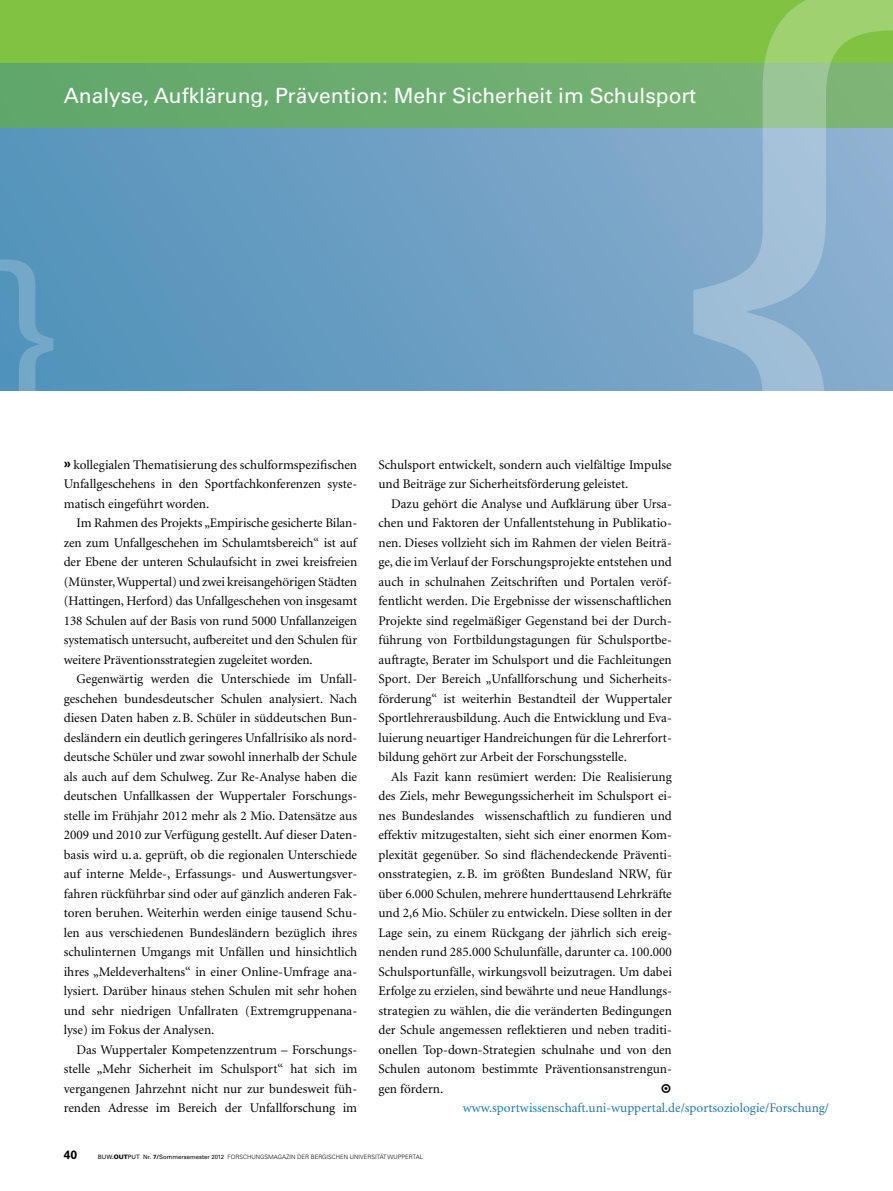
<style>
.page{position:relative;width:893px;height:1191px;background:#fff}
.page>*{position:absolute;margin:0;border:0;box-sizing:border-box;transform-origin:0 0}
.t1{font:21px "Univers LT Pro 55 Roman";color:#fff}
.t2{font:13.2px/19.5px "Minion";color:#000;text-align:justify}
.t3{font:13.2px "Minion";color:#1f78a9}
.t4{font:700 12px "Univers LT Pro 65";color:#000}
.t5{font:300 6px "Univers LT Pro 45";color:#000}
.s1{font-family:"Frutiger";font-weight:700}
.s2{font-family:"Univers LT Pro 55 Roman";font-weight:400}
.s3{font-family:"Univers LT Pro 75";font-weight:900}
.s4{font-family:"Univers LT Pro 65";font-weight:700}
</style>
<div class="page">
<div style="left:0;top:0;width:893px;height:128px;background:#80c342"></div>
<svg style="left:0;top:64px;width:693px;height:326px"></svg>
<svg style="left:693px;top:0;width:200px;height:391px"></svg>
<svg style="left:0;top:258px;width:53px;height:133px"></svg>
<h1 class="t1" style="left:64px;top:83px;width:634px">Analyse, Aufklärung, Prävention: Mehr Sicherheit im Schulsport</h1>
<p class="t2" style="left:64px;top:455px;width:295px"><span class="s1">»</span> kollegialen Thematisierung des schulformspezifischen Unfallgeschehens in den Sportfachkonferenzen syste&shy;matisch eingeführt worden.</p>
<p class="t2" style="left:64px;top:513px;width:295px;text-indent:13px">Im Rahmen des Projekts „Empirische gesicherte Bilan&shy;zen zum Unfallgeschehen im Schulamtsbereich“ ist auf der Ebene der unteren Schulaufsicht in zwei kreisfreien (Münster, Wuppertal) und zwei kreisangehörigen Städten (Hattingen, Herford) das Unfallgeschehen von insgesamt 138 Schulen auf der Basis von rund 5000 Unfallanzeigen systematisch untersucht, aufbereitet und den Schulen für weitere Präventionsstrategien zugeleitet worden.</p>
<p class="t2" style="left:64px;top:669px;width:295px;text-indent:13px">Gegenwärtig werden die Unterschiede im Unfall&shy;geschehen bundesdeutscher Schulen analysiert. Nach diesen Daten haben z.B. Schüler in süddeutschen Bun&shy;desländern ein deutlich geringeres Unfallrisiko als nord&shy;deutsche Schüler und zwar sowohl innerhalb der Schule als auch auf dem Schulweg. Zur Re-Analyse haben die deutschen Unfallkassen der Wuppertaler Forschungs&shy;stelle im Frühjahr 2012 mehr als 2 Mio. Datensätze aus 2009 und 2010 zur Verfügung gestellt. Auf dieser Daten&shy;basis wird u.a. geprüft, ob die regionalen Unterschiede auf interne Melde-, Erfassungs- und Auswertungsver&shy;fahren rückführbar sind oder auf gänzlich anderen Fak&shy;toren beruhen. Weiterhin werden einige tausend Schu&shy;len aus verschiedenen Bundesländern bezüglich ihres schulinternen Umgangs mit Unfällen und hinsichtlich ihres „Meldeverhaltens“ in einer Online-Umfrage ana&shy;lysiert. Darüber hinaus stehen Schulen mit sehr hohen und sehr niedrigen Unfallraten (Extremgruppenana&shy;lyse) im Fokus der Analysen.</p>
<p class="t2" style="left:64px;top:1040px;width:295px;text-indent:13px">Das Wuppertaler Kompetenzzentrum – Forschungs&shy;stelle „Mehr Sicherheit im Schulsport“ hat sich im vergangenen Jahrzehnt nicht nur zur bundesweit füh&shy;renden Adresse im Bereich der Unfallforschung im</p>
<p class="t2" style="left:378px;top:455px;width:295px">Schulsport entwickelt, sondern auch vielfältige Impulse und Beiträge zur Sicherheitsförderung geleistet.</p>
<p class="t2" style="left:378px;top:494px;width:295px;text-indent:13px">Dazu gehört die Analyse und Aufklärung über Ursa&shy;chen und Faktoren der Unfallentstehung in Publikatio&shy;nen. Dieses vollzieht sich im Rahmen der vielen Beiträ&shy;ge, die im Verlauf der Forschungsprojekte entstehen und auch in schulnahen Zeitschriften und Portalen veröf&shy;fentlicht werden. Die Ergebnisse der wissenschaftlichen Projekte sind regelmäßiger Gegenstand bei der Durch&shy;führung von Fortbildungstagungen für Schulsportbe&shy;auftragte, Berater im Schulsport und die Fachleitungen Sport. Der Bereich „Unfallforschung und Sicherheits&shy;förderung“ ist weiterhin Bestandteil der Wuppertaler Sportlehrerausbildung. Auch die Entwicklung und Eva&shy;luierung neuartiger Handreichungen für die Lehrerfort&shy;bildung gehört zur Arbeit der Forschungsstelle.</p>
<p class="t2" style="left:378px;top:767px;width:295px;text-indent:13px">Als Fazit kann resümiert werden: Die Realisierung des Ziels, mehr Bewegungssicherheit im Schulsport ei&shy;nes Bundeslandes wissenschaftlich zu fundieren und effektiv mitzugestalten, sieht sich einer enormen Kom&shy;plexität gegenüber. So sind flächendeckende Präventi&shy;onsstrategien, z.B. im größten Bundesland NRW, für über 6.000 Schulen, mehrere hunderttausend Lehrkräfte und 2,6 Mio. Schüler zu entwickeln. Diese sollten in der Lage sein, zu einem Rückgang der jährlich sich ereig&shy;nenden rund 285.000 Schulunfälle, darunter ca. 100.000<br>Schulsportunfälle, wirkungsvoll beizutragen. Um dabei Erfolge zu erzielen, sind bewährte und neue Handlungs&shy;strategien zu wählen, die die veränderten Bedingungen der Schule angemessen reflektieren und neben traditi&shy;onellen Top-down-Strategien schulnahe und von den Schulen autonom bestimmte Präventionsanstrengun&shy;gen fördern.</p>
<p class="t3" style="left:463px;top:1101px;width:368px">www.sportwissenschaft.uni-wuppertal.de/sportsoziologie/Forschung/</p>
<p class="t4" style="left:64px;top:1147px;width:15px">40</p>
<p class="t5" style="left:98px;top:1153px;width:327px"><span class="s2">BUW.</span><span class="s3">OUT</span><span class="s2">PUT Nr.</span> <span class="s4">7/</span><span class="s2">Sommersemester 2012</span> FORSCHUNGSMAGAZIN DER BERGISCHEN U NIVERSITÄT WUPPERTAL</p>
</div>
